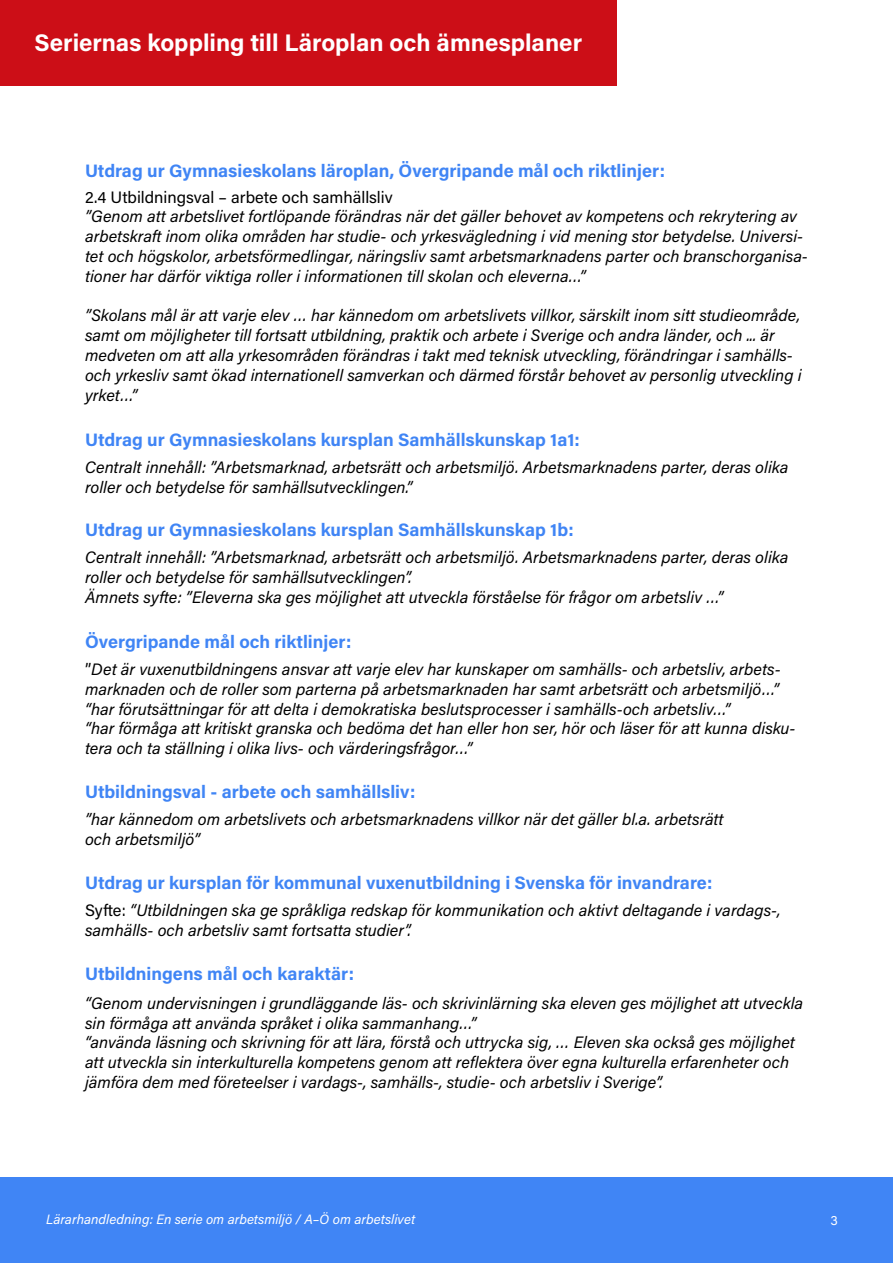
<style>
.page{position:relative;width:893px;height:1263px;background:#fff}
.page>*{position:absolute;margin:0;border:0;box-sizing:border-box;transform-origin:0 0}
.t1{font:700 24px "Acumin Pro";color:#fff}
.t2{font:700 18px "Acumin Pro";color:#4085f5}
.t3{font:italic 16.5px/19.8px "Acumin Pro";color:#000}
.t4{font:16.5px "Acumin Pro";color:#000}
.t5{font:italic 13.5px "Acumin Pro";color:#fff}
.t6{font:13.5px "Acumin Pro";color:#fff}
.s1{font-style:normal}
</style>
<div class="page">
<div style="left:0;top:1178px;width:893px;height:85px;background:#4085f5"></div>
<div style="left:0;top:0;width:616px;height:85px;background:#cc0e17"></div>
<h1 class="t1" style="left:35px;top:25px;width:549px">Seriernas koppling till Läroplan och ämnesplaner</h1>
<p class="t2" style="left:85px;top:158px;width:581px">Utdrag ur Gymnasieskolans läroplan, Övergripande mål och riktlinjer:</p>
<p class="t4" style="left:85px;top:185px;width:309px">2.4 Utbildningsval – arbete och samhällsliv</p>
<p class="t3" style="left:85px;top:206px;width:724px">”Genom att arbetslivet fortlöpande förändras när det gäller behovet av kompetens och rekrytering av arbetskraft inom olika områden har studie- och yrkesvägledning i vid mening stor betydelse. Universi&shy;tet och högskolor, arbetsförmedlingar, näringsliv samt arbetsmarknadens parter och branschorganisa&shy;tioner har därför viktiga roller i informationen till skolan och eleverna…”</p>
<p class="t3" style="left:85px;top:305px;width:718px">”Skolans mål är att varje elev … har kännedom om arbetslivets villkor, särskilt inom sitt studieområde, samt om möjligheter till fortsatt utbildning, praktik och arbete i Sverige och andra länder, och ... är medveten om att alla yrkesområden förändras i takt med teknisk utveckling, förändringar i samhälls&shy;och yrkesliv samt ökad internationell samverkan och därmed förstår behovet av personlig utveckling i yrket…”</p>
<p class="t2" style="left:85px;top:427px;width:496px">Utdrag ur Gymnasieskolans kursplan Samhällskunskap 1a1:</p>
<p class="t3" style="left:85px;top:456px;width:705px">Centralt innehåll: ”Arbetsmarknad, arbetsrätt och arbetsmiljö. Arbetsmarknadens parter, deras olika roller och betydelse för samhällsutvecklingen.”</p>
<p class="t2" style="left:85px;top:517px;width:490px">Utdrag ur Gymnasieskolans kursplan Samhällskunskap 1b:</p>
<p class="t3" style="left:85px;top:547px;width:705px">Centralt innehåll: ”Arbetsmarknad, arbetsrätt och arbetsmiljö. Arbetsmarknadens parter, deras olika roller och betydelse för samhällsutvecklingen”.<br>Ämnets syfte: ”Eleverna ska ges möjlighet att utveckla förståelse för frågor om arbetsliv …”</p>
<p class="t2" style="left:85px;top:629px;width:268px">Övergripande mål och riktlinjer:</p>
<p class="t3" style="left:85px;top:659px;width:712px"><span class="s1">”</span>Det är vuxenutbildningens ansvar att varje elev har kunskaper om samhälls- och arbetsliv, arbets&shy;marknaden och de roller som parterna på arbetsmarknaden har samt arbetsrätt och arbetsmiljö…” “har förutsättningar för att delta i demokratiska beslutsprocesser i samhälls-och arbetsliv…”<br>“har förmåga att kritiskt granska och bedöma det han eller hon ser, hör och läser för att kunna disku&shy;tera och ta ställning i olika livs- och värderingsfrågor…”</p>
<p class="t2" style="left:85px;top:779px;width:332px">Utbildningsval - arbete och samhällsliv:</p>
<p class="t3" style="left:85px;top:808px;width:640px">”har kännedom om arbetslivets och arbetsmarknadens villkor när det gäller bl.a. arbetsrätt och arbetsmiljö”</p>
<p class="t2" style="left:85px;top:870px;width:629px">Utdrag ur kursplan för kommunal vuxenutbildning i Svenska för invandrare:</p>
<p class="t3" style="left:85px;top:900px;width:697px"><span class="s1">Syfte:</span> “Utbildningen ska ge språkliga redskap för kommunikation och aktivt deltagande i vardags-, samhälls- och arbetsliv samt fortsatta studier”.</p>
<p class="t2" style="left:85px;top:961px;width:271px">Utbildningens mål och karaktär:</p>
<p class="t3" style="left:85px;top:992px;width:720px">“Genom undervisningen i grundläggande läs- och skrivinlärning ska eleven ges möjlighet att utveckla sin förmåga att använda språket i olika sammanhang…”<br>“använda läsning och skrivning för att lära, förstå och uttrycka sig, … Eleven ska också ges möjlighet att utveckla sin interkulturella kompetens genom att reflektera över egna kulturella erfarenheter och jämföra dem med företeelser i vardags-, samhälls-, studie- och arbetsliv i Sverige”.</p>
<p class="t5" style="left:46px;top:1210px;width:370px">Lärarhandledning: En serie om arbetsmiljö / A–Ö om arbetslivet</p>
<p class="t6" style="left:830px;top:1210px;width:9px">3</p>
</div>
